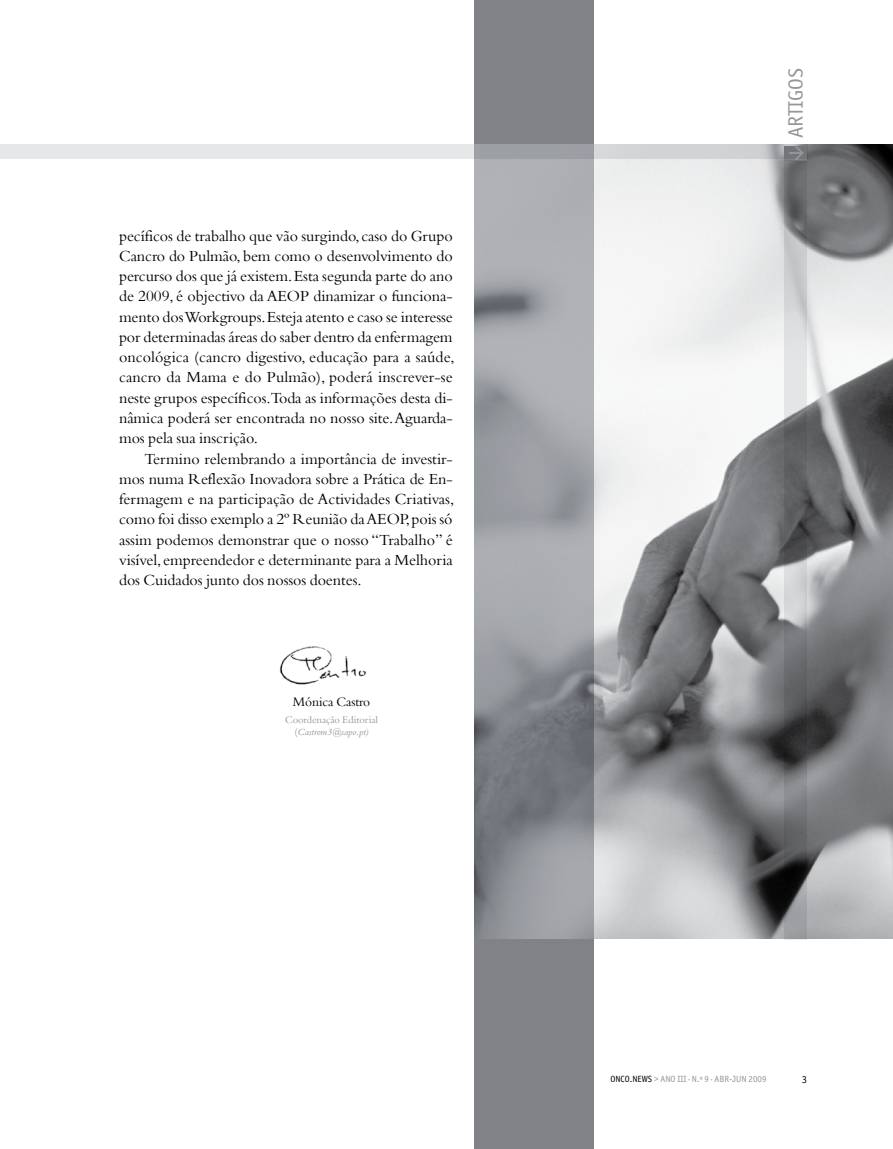
<style>
.page{position:relative;width:893px;height:1149px;background:#fff}
.page>*{position:absolute;margin:0;border:0;box-sizing:border-box;transform-origin:0 0}
.t1{font:21px "Officina Sans ITCTT Book";letter-spacing:-.005em;color:#939598}
.t2{font:16.05px/20.2px "Bembo";letter-spacing:-.005em;color:#000;text-align:justify}
.t3{font:13.5px "Bembo";letter-spacing:-.005em;color:#000}
.t4{font:10.5px "Bembo";letter-spacing:-.005em;color:#939598}
.t5{font:10.5px "Officina San ITC";color:#000}
.t6{font:italic 9.9px "Bembo";letter-spacing:-.005em;color:#939598}
.t7{font:9px "Officina San ITC";color:#939598}
.s1{font-style:normal;font-size:10.5px}
.s2{color:#000}
</style>
<div class="page">
<img style="left:593px;top:145px;width:300px;height:793px">
<div style="left:784px;top:146px;width:23px;height:14px;background:#808285"></div>
<svg style="left:784px;top:160px;width:23px;height:779px;background:#828386"></svg>
<svg style="left:0;top:145px;width:808px;height:14px;background:#dddedf"></svg>
<img style="left:279px;top:646px;width:88px;height:39px">
<svg style="left:474px;top:0;width:119px;height:1148px;background:#909397"></svg>
<svg style="left:789px;top:147px;width:15px;height:12px"></svg>
<p class="t2" style="left:119px;top:225px;width:337px">pecíficos de trabalho que vão surgindo, caso do Grupo Cancro do Pulmão, bem como o desenvolvimento do percurso dos que já existem. Esta segunda parte do ano de 2009, é objectivo da AEOP dinamizar o funciona&shy;mento dos Workgroups. Esteja atento e caso se interesse por determinadas áreas do saber dentro da enfermagem oncológica (cancro digestivo, educação para a saúde, cancro da Mama e do Pulmão), poderá inscrever-se neste grupos específicos.Toda as informações desta di&shy;nâmica poderá ser encontrada no nosso site. Aguarda&shy;mos pela sua inscrição.</p>
<p class="t2" style="left:119px;top:448px;width:337px;text-indent:26px">Termino relembrando a importância de investir&shy;mos numa Reflexão Inovadora sobre a Prática de En&shy;fermagem e na participação de Actividades Criativas, como foi disso exemplo a 2º Reunião da AEOP, pois só assim podemos demonstrar que o nosso “Trabalho” é visível, empreendedor e determinante para a Melhoria dos Cuidados junto dos nossos doentes.</p>
<p class="t3" style="left:293px;top:693px;width:79px">Mónica Castro</p>
<p class="t4" style="left:285px;top:713px;width:94px">Coordenação Editorial</p>
<p class="t6" style="left:294px;top:726px;width:76px"><span class="s1">(</span>Castrom3@sapo.pt)</p>
<h1 class="t1" style="left:783px;top:138px;width:72px;rotate:-90deg">ARTIGOS</h1>
<p class="t7" style="left:610px;top:1073px;width:157px"><span class="s2">ONCO.NEWS</span> &gt; ANO III ∙ N.º 9 ∙ ABR-JUN 2009</p>
<p class="t5" style="left:802px;top:1072px;width:7px">3</p>
</div>
